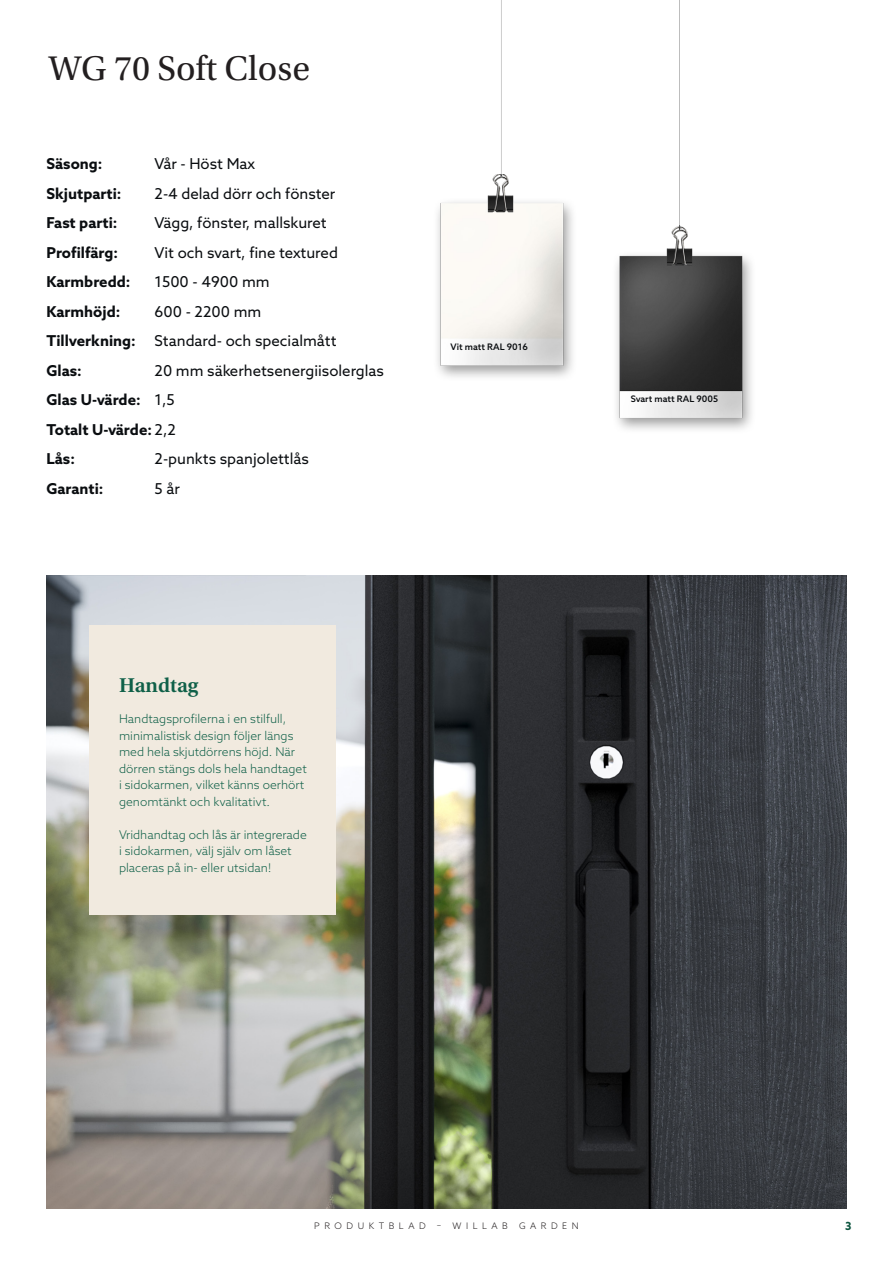
<style>
.page{position:relative;width:893px;height:1263px;background:#fff}
.page>*{position:absolute;margin:0;border:0;box-sizing:border-box;transform-origin:0 0}
.t1{font:36px "Utopia Std";color:#231f20}
.t2{font:600 21px "Utopia Std";color:#0f6048}
.t3{font:15px "Azo Sans";color:#0a0d10}
.t4{font:700 15px "Azo Sans";color:#0a0d10}
.t5{font:300 12px/16.5px "Azo Sans";color:#0f6048}
.t6{font:700 11.25px "Azo Sans";color:#0d5540}
.t7{font:500 9px "Azo Sans";color:#0a0d10}
.t8{font:300 9px "Azo Sans";letter-spacing:.5em;color:#231f20}
.s1{font-weight:400}
</style>
<div class="page">
<img style="left:47px;top:575px;width:799px;height:634px">
<img style="left:437px;top:190px;width:136px;height:187px">
<img style="left:492px;top:0;width:17px;height:190px">
<img style="left:679px;top:0;width:2px;height:226px">
<img style="left:616px;top:226px;width:136px;height:204px">
<div style="left:89px;top:625px;width:247px;height:289px;background:#f1eadf"></div>
<p class="t1" style="left:49px;top:49px;width:263px">WG 70 Soft Close</p>
<p class="t4" style="left:47px;top:154px;width:57px">Säsong:</p>
<p class="t3" style="left:155px;top:154px;width:102px">Vår - Höst Max</p>
<p class="t4" style="left:47px;top:184px;width:76px">Skjutparti:</p>
<p class="t3" style="left:155px;top:184px;width:182px">2-4 delad dörr och fönster</p>
<p class="t4" style="left:47px;top:213px;width:72px">Fast parti:</p>
<p class="t3" style="left:155px;top:213px;width:174px">Vägg, fönster, mallskuret</p>
<p class="t4" style="left:47px;top:243px;width:73px">Profilfärg:</p>
<p class="t3" style="left:155px;top:243px;width:185px">Vit och svart, fine textured</p>
<p class="t4" style="left:47px;top:272px;width:85px">Karmbredd:</p>
<p class="t3" style="left:155px;top:272px;width:117px">1500 - 4900 mm</p>
<p class="t4" style="left:47px;top:302px;width:75px">Karmhöjd:</p>
<p class="t3" style="left:155px;top:302px;width:108px">600 - 2200 mm</p>
<p class="t4" style="left:47px;top:331px;width:91px">Tillverkning:</p>
<p class="t3" style="left:155px;top:331px;width:183px">Standard- och specialmått</p>
<p class="t4" style="left:47px;top:361px;width:37px">Glas:</p>
<p class="t3" style="left:155px;top:361px;width:231px">20 mm säkerhetsenergiisolerglas</p>
<p class="t4" style="left:47px;top:390px;width:130px">Glas U-värde: <span class="s1">1,5</span></p>
<p class="t4" style="left:47px;top:420px;width:131px">Totalt U-värde: <span class="s1">2,2</span></p>
<p class="t4" style="left:47px;top:449px;width:30px">Lås:</p>
<p class="t3" style="left:155px;top:449px;width:156px">2-punkts spanjolettlås</p>
<p class="t4" style="left:47px;top:479px;width:58px">Garanti:</p>
<p class="t3" style="left:155px;top:479px;width:27px">5 år</p>
<p class="t7" style="left:450px;top:340px;width:79px">Vit matt RAL 9016</p>
<p class="t2" style="left:119px;top:673px;width:81px">Handtag</p>
<p class="t5" style="left:119px;top:710px;width:189px">Handtagsprofilerna i en stilfull, minimalistisk design följer längs med hela skjutdörrens höjd. När dörren stängs dols hela handtaget i sidokarmen, vilket känns oerhört genomtänkt och kvalitativt.</p>
<p class="t5" style="left:119px;top:826px;width:189px">Vridhandtag och lås är integrerade i sidokarmen, välj själv om låset placeras på in- eller utsidan!</p>
<p class="t7" style="left:631px;top:392px;width:89px">Svart matt RAL 9005</p>
<p class="t8" style="left:314px;top:1219px;width:266px">PRODUKTBLAD – WILLAB GARDEN</p>
<p class="t6" style="left:845px;top:1219px;width:8px">3</p>
</div>
